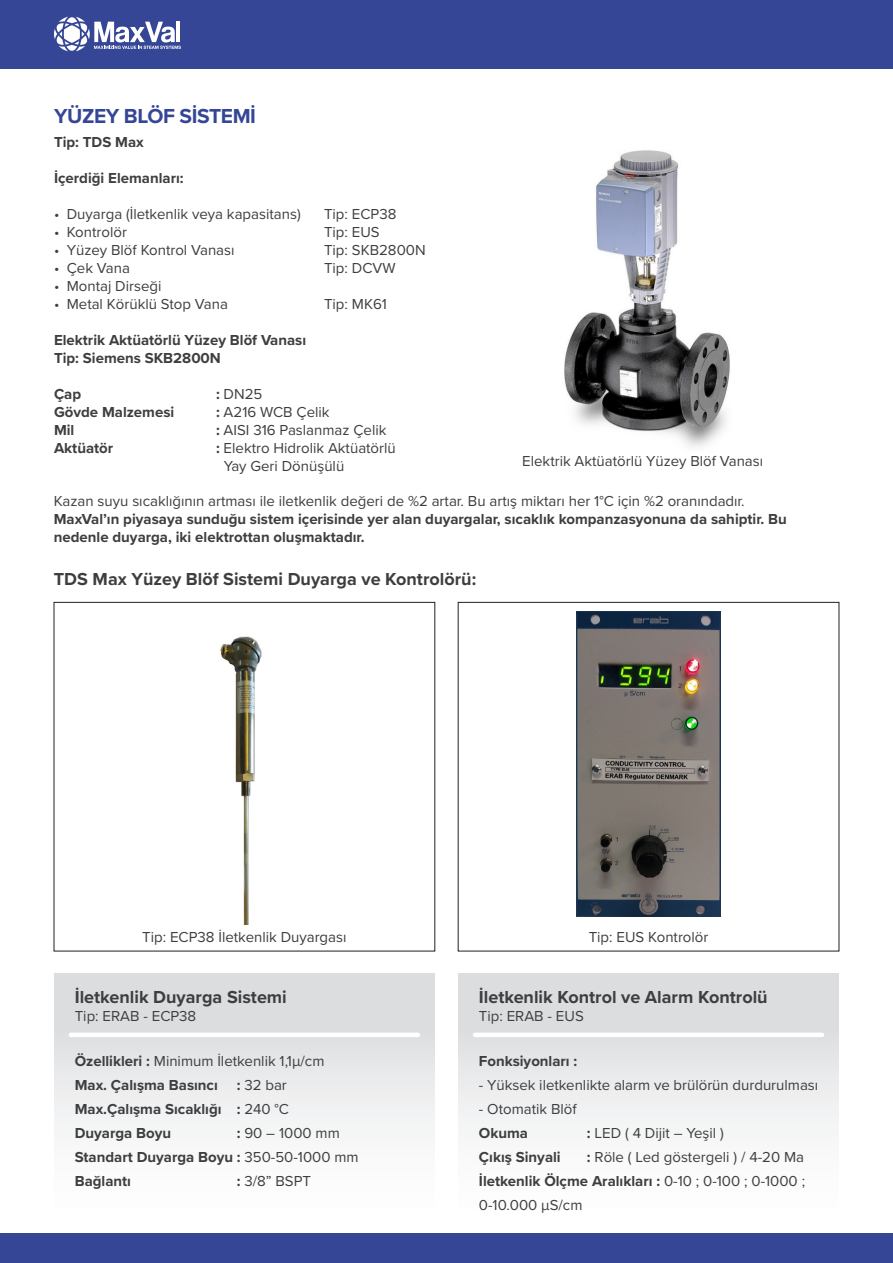
<style>
.page{position:relative;width:893px;height:1263px;background:#fff}
.page>*{position:absolute;margin:0;border:0;box-sizing:border-box;transform-origin:0 0}
.t1{font:700 21px "Proxima Nova";letter-spacing:-.02em;color:#354696}
.t2{font:700 18px "Proxima Nova";color:#3e3e3f}
.t3{font:15px/24px "Proxima Nova";color:#3e3e3f}
.t4{font:700 15px/18px "Proxima Nova";color:#3e3e3f}
.s1{font-weight:700}
.s2{font-weight:400}
</style>
<div class="page">
<div style="left:0;top:0;width:893px;height:68px;background:#354696"></div>
<div style="left:0;top:1233px;width:893px;height:30px;background:#354696"></div>
<svg style="left:54px;top:17px;width:127px;height:34px"></svg>
<img style="left:564px;top:150px;width:166px;height:297px">
<div style="left:458px;top:973px;width:381px;height:236px;background:linear-gradient(to bottom,#d7d8db,#fff)"></div>
<div style="left:54px;top:973px;width:381px;height:236px;background:linear-gradient(to bottom,#d7d8db,#fff)"></div>
<img style="left:220px;top:636px;width:42px;height:289px">
<img style="left:577px;top:612px;width:143px;height:304px">
<div style="left:71px;top:1032px;width:347px;height:5px;background:#fff"></div>
<div style="left:475px;top:1032px;width:347px;height:5px;background:#fff"></div>
<p class="t1" style="left:54px;top:100px;width:204px">YÜZEY BLÖF SİSTEMİ</p>
<p class="t4" style="left:54px;top:133px;width:91px">Tip: TDS Max</p>
<p class="t4" style="left:54px;top:169px;width:131px">İçerdiği Elemanları:</p>
<p class="t3" style="left:54px;top:201px;width:248px">• Duyarga (İletkenlik veya kapasitans)</p>
<p class="t3" style="left:324px;top:201px;width:74px">Tip: ECP38</p>
<p class="t3" style="left:54px;top:219px;width:74px">• Kontrolör</p>
<p class="t3" style="left:324px;top:219px;width:57px">Tip: EUS</p>
<p class="t3" style="left:54px;top:237px;width:182px">• Yüzey Blöf Kontrol Vanası</p>
<p class="t3" style="left:324px;top:237px;width:103px">Tip: SKB2800N</p>
<p class="t3" style="left:54px;top:255px;width:77px">• Çek Vana</p>
<p class="t3" style="left:324px;top:255px;width:73px">Tip: DCVW</p>
<p class="t3" style="left:54px;top:273px;width:109px">• Montaj Dirseği</p>
<p class="t3" style="left:54px;top:291px;width:175px">• Metal Körüklü Stop Vana</p>
<p class="t3" style="left:324px;top:291px;width:64px">Tip: MK61</p>
<p class="t4" style="left:54px;top:331px;width:254px">Elektrik Aktüatörlü Yüzey Blöf Vanası</p>
<p class="t4" style="left:54px;top:349px;width:168px">Tip: Siemens SKB2800N</p>
<p class="t4" style="left:54px;top:385px;width:29px">Çap</p>
<p class="t3" style="left:216px;top:381px;width:48px"><span class="s1">:</span> DN25</p>
<p class="t4" style="left:54px;top:403px;width:122px">Gövde Malzemesi</p>
<p class="t3" style="left:216px;top:399px;width:115px"><span class="s1">:</span> A216 WCB Çelik</p>
<p class="t4" style="left:54px;top:421px;width:22px">Mil</p>
<p class="t3" style="left:216px;top:417px;width:172px"><span class="s1">:</span> AISI 316 Paslanmaz Çelik</p>
<p class="t4" style="left:54px;top:439px;width:61px">Aktüatör</p>
<p class="t3" style="left:216px;top:435px;width:181px"><span class="s1">:</span> Elektro Hidrolik Aktüatörlü</p>
<p class="t3" style="left:224px;top:453px;width:122px">Yay Geri Dönüşülü</p>
<p class="t3" style="left:522px;top:448px;width:242px">Elektrik Aktüatörlü Yüzey Blöf Vanası</p>
<p class="t3" style="left:54px;top:488px;width:692px">Kazan suyu sıcaklığının artması ile iletkenlik değeri de %2 artar. Bu artış miktarı her 1°C için %2 oranındadır.</p>
<p class="t4" style="left:54px;top:510px;width:734px">MaxVal’ın piyasaya sunduğu sistem içerisinde yer alan duyargalar, sıcaklık kompanzasyonuna da sahiptir. Bu nedenle duyarga, iki elektrottan oluşmaktadır.</p>
<p class="t2" style="left:54px;top:566px;width:424px">TDS Max Yüzey Blöf Sistemi Duyarga ve Kontrolörü:</p>
<p class="t3" style="left:142px;top:925px;width:206px">Tip: ECP38 İletkenlik Duyargası</p>
<p class="t3" style="left:589px;top:925px;width:121px">Tip: EUS Kontrolör</p>
<p class="t2" style="left:75px;top:984px;width:214px">İletkenlik Duyarga Sistemi</p>
<p class="t3" style="left:75px;top:1004px;width:123px">Tip: ERAB - ECP38</p>
<p class="t3" style="left:75px;top:1048px;width:251px"><span class="s1">Özellikleri :</span> Minimum İletkenlik 1,1μ/cm</p>
<p class="t4" style="left:75px;top:1075px;width:145px">Max. Çalışma Basıncı</p>
<p class="t3" style="left:237px;top:1072px;width:52px"><span class="s1">:</span> 32 bar</p>
<p class="t4" style="left:75px;top:1099px;width:216px">Max.Çalışma Sıcaklığı : <span class="s2">240 °C</span></p>
<p class="t4" style="left:75px;top:1123px;width:98px">Duyarga Boyu</p>
<p class="t3" style="left:237px;top:1120px;width:105px"><span class="s1">:</span> 90 – 1000 mm</p>
<p class="t4" style="left:75px;top:1147px;width:285px">Standart Duyarga Boyu : <span class="s2">350-50-1000 mm</span></p>
<p class="t4" style="left:75px;top:1171px;width:58px">Bağlantı</p>
<p class="t3" style="left:237px;top:1168px;width:76px"><span class="s1">:</span> 3/8” BSPT</p>
<p class="t2" style="left:479px;top:984px;width:290px">İletkenlik Kontrol ve Alarm Kontrolü</p>
<p class="t3" style="left:479px;top:1004px;width:106px">Tip: ERAB - EUS</p>
<p class="t4" style="left:479px;top:1051px;width:100px">Fonksiyonları :</p>
<p class="t3" style="left:479px;top:1072px;width:341px">- Yüksek iletkenlikte alarm ve brülörün durdurulması</p>
<p class="t3" style="left:479px;top:1096px;width:99px">- Otomatik Blöf</p>
<p class="t4" style="left:479px;top:1123px;width:51px">Okuma</p>
<p class="t3" style="left:587px;top:1120px;width:138px"><span class="s1">:</span> LED ( 4 Dijit – Yeşil )</p>
<p class="t4" style="left:479px;top:1147px;width:83px">Çıkış Sinyali</p>
<p class="t3" style="left:587px;top:1144px;width:219px"><span class="s1">:</span> Röle ( Led göstergeli ) / 4-20 Ma</p>
<p class="t3" style="left:479px;top:1168px;width:328px"><span class="s1">İletkenlik Ölçme Aralıkları :</span> 0-10 ; 0-100 ; 0-1000 ;<br>0-10.000 μS/cm</p>
</div>
